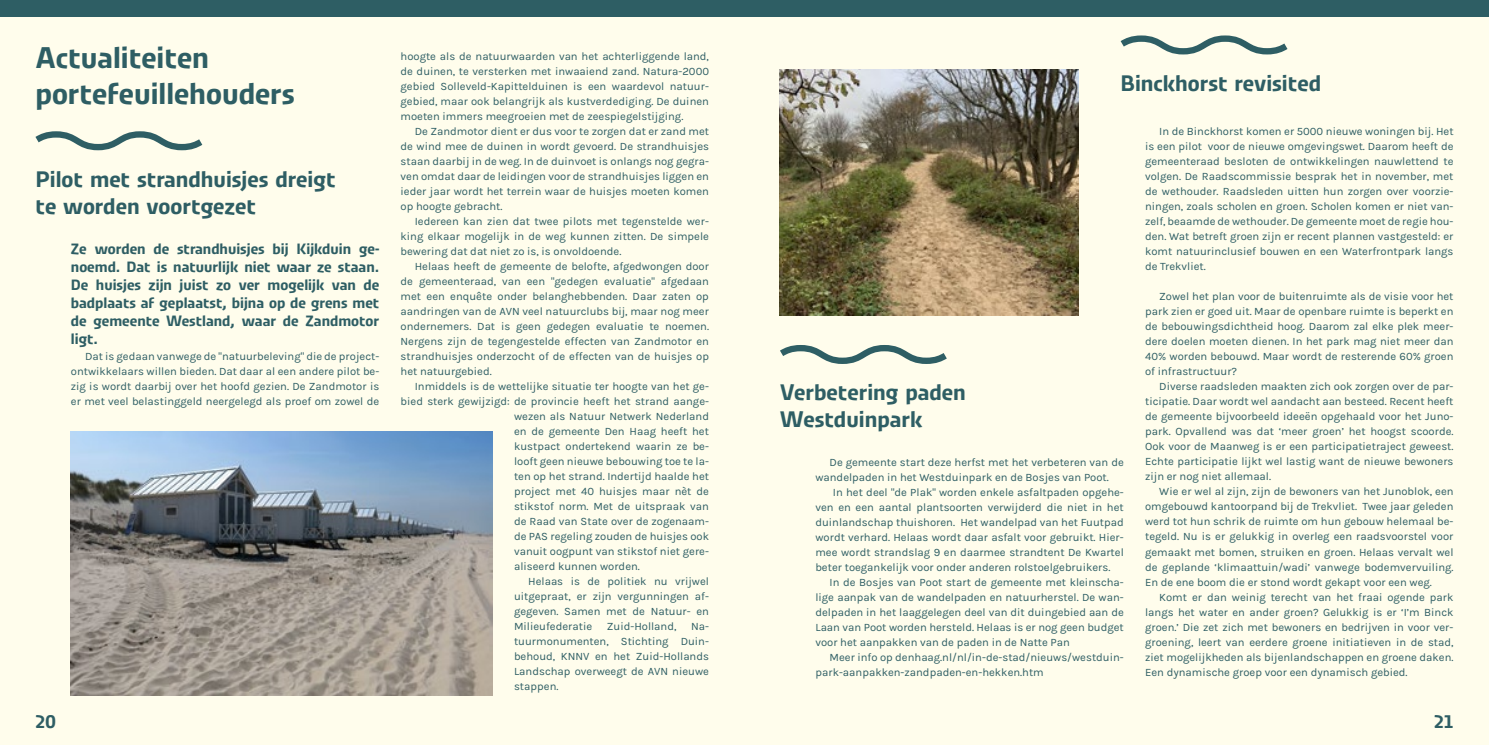
<style>
.page{position:relative;width:1489px;height:745px;background:#fff}
.page>*{position:absolute;margin:0;border:0;box-sizing:border-box;transform-origin:0 0}
.t1{font:700 30px/36px "Urby";color:#2e5e64}
.t2{font:700 22.5px/27px "Urby";color:#2e5e64}
.t3{font:700 18.75px "Urby";color:#2e5e64}
.t4{font:700 15px/18px "Urby";color:#2e5e64;text-align:justify}
.t5{font:11.25px/15px "Karla";color:#2e5e64;text-align:justify}
</style>
<div class="page">
<div style="left:0;top:0;width:744px;height:744px;background:#fffdec"></div>
<div style="left:744px;top:0;width:744px;height:744px;background:#fffdec"></div>
<div style="left:0;top:0;width:744px;height:17px;background:#2e5e64"></div>
<div style="left:744px;top:0;width:744px;height:17px;background:#2e5e64"></div>
<img style="left:71px;top:431px;width:422px;height:263px">
<img style="left:780px;top:70px;width:298px;height:245px">
<svg style="left:35px;top:131px;width:167px;height:19px"></svg>
<svg style="left:780px;top:345px;width:166px;height:19px"></svg>
<svg style="left:1120px;top:35px;width:167px;height:19px"></svg>
<h1 class="t1" style="left:35px;top:38px;width:261px">Actualiteiten portefeuillehouders</h1>
<h2 class="t2" style="left:35px;top:165px;width:302px">Pilot met strandhuisjes dreigt te worden voortgezet</h2>
<h3 class="t4" style="left:71px;top:238px;width:310px">Ze worden de strandhuisjes bij Kijkduin ge&shy;noemd. Dat is natuurlijk niet waar ze staan.<br>De huisjes zijn juist zo ver mogelijk van de badplaats af geplaatst, bijna op de grens met de gemeente Westland, waar de Zandmotor ligt.</h3>
<p class="t5" style="left:71px;top:349px;width:310px;text-indent:14px">Dat is gedaan vanwege de "natuurbeleving" die de project&shy;ontwikkelaars willen bieden. Dat daar al een andere pilot be&shy;zig is wordt daarbij over het hoofd gezien. De Zandmotor is er met veel belastinggeld neergelegd als proef om zowel de</p>
<p class="t5" style="left:400px;top:49px;width:310px">hoogte als de natuurwaarden van het achterliggende land, de duinen, te versterken met inwaaiend zand. Natura-2000 gebied Solleveld-Kapittelduinen is een waardevol natuur&shy;gebied, maar ook belangrijk als kustverdediging. De duinen moeten immers meegroeien met de zeespiegelstijging.</p>
<p class="t5" style="left:400px;top:124px;width:310px;text-indent:14px">De Zandmotor dient er dus voor te zorgen dat er zand met de wind mee de duinen in wordt gevoerd. De strandhuisjes staan daarbij in de weg. In de duinvoet is onlangs nog gegra&shy;ven omdat daar de leidingen voor de strandhuisjes liggen en ieder jaar wordt het terrein waar de huisjes moeten komen op hoogte gebracht.</p>
<p class="t5" style="left:400px;top:214px;width:310px;text-indent:14px">Iedereen kan zien dat twee pilots met tegenstelde wer&shy;king elkaar mogelijk in de weg kunnen zitten. De simpele bewering dat dat niet zo is, is onvoldoende.</p>
<p class="t5" style="left:400px;top:259px;width:310px;text-indent:14px">Helaas heeft de gemeente de belofte, afgedwongen door de gemeenteraad, van een "gedegen evaluatie" afgedaan met een enquête onder belanghebbenden. Daar zaten op aandringen van de AVN veel natuurclubs bij, maar nog meer ondernemers. Dat is geen gedegen evaluatie te noemen.<br>Nergens zijn de tegengestelde effecten van Zandmotor en strandhuisjes onderzocht of de effecten van de huisjes op het natuurgebied.</p>
<p class="t5" style="left:415px;top:379px;width:296px">Inmiddels is de wettelijke situatie ter hoogte van het ge-</p>
<p class="t5" style="left:400px;top:394px;width:310px">bied sterk gewijzigd: de provincie heeft het strand aange-</p>
<p class="t5" style="left:514px;top:409px;width:196px">wezen als Natuur Netwerk Nederland</p>
<p class="t5" style="left:514px;top:424px;width:196px">en de gemeente Den Haag heeft het</p>
<p class="t5" style="left:514px;top:439px;width:196px">kustpact ondertekend waarin ze be-</p>
<p class="t5" style="left:514px;top:454px;width:196px">looft geen nieuwe bebouwing toe te la-</p>
<p class="t5" style="left:514px;top:469px;width:196px">ten op het strand. Indertijd haalde het</p>
<p class="t5" style="left:514px;top:484px;width:196px">project met 40 huisjes maar nèt de</p>
<p class="t5" style="left:514px;top:499px;width:196px">stikstof norm. Met de uitspraak van</p>
<p class="t5" style="left:514px;top:514px;width:196px">de Raad van State over de zogenaam-</p>
<p class="t5" style="left:514px;top:529px;width:196px">de PAS regeling zouden de huisjes ook</p>
<p class="t5" style="left:514px;top:544px;width:196px">vanuit oogpunt van stikstof niet gere-</p>
<p class="t5" style="left:514px;top:559px;width:127px">aliseerd kunnen worden.</p>
<p class="t5" style="left:528px;top:574px;width:182px">Helaas is de politiek nu vrijwel</p>
<p class="t5" style="left:514px;top:589px;width:196px">uitgepraat, er zijn vergunningen af-</p>
<p class="t5" style="left:514px;top:604px;width:196px">gegeven. Samen met de Natuur- en</p>
<p class="t5" style="left:514px;top:619px;width:80px">Milieufederatie</p>
<p class="t5" style="left:607px;top:619px;width:71px">Zuid-Holland,</p>
<p class="t5" style="left:514px;top:619px;width:196px;text-indent:177px">Na&shy;tuurmonumenten, Stichting Duin&shy;behoud, KNNV en het Zuid-Hollands Landschap overweegt de AVN nieuwe stappen.</p>
<h2 class="t2" style="left:1120px;top:69px;width:202px">Binckhorst revisited</h2>
<h2 class="t2" style="left:780px;top:377px;width:187px">Verbetering paden<br>Westduinpark</h2>
<p class="t5" style="left:815px;top:454px;width:310px;text-indent:14px">De gemeente start deze herfst met het verbeteren van de wandelpaden in het Westduinpark en de Bosjes van Poot.</p>
<p class="t5" style="left:815px;top:484px;width:310px;text-indent:17px">In het deel "de Plak" worden enkele asfaltpaden opgehe&shy;ven en een aantal plantsoorten verwijderd die niet in het duinlandschap thuishoren. Het wandelpad van het Fuutpad wordt verhard. Helaas wordt daar asfalt voor gebruikt. Hier&shy;mee wordt strandslag 9 en daarmee strandtent De Kwartel beter toegankelijk voor onder anderen rolstoelgebruikers.</p>
<p class="t5" style="left:815px;top:574px;width:310px;text-indent:14px">In de Bosjes van Poot start de gemeente met kleinscha&shy;lige aanpak van de wandelpaden en natuurherstel. De wan&shy;delpaden in het laaggelegen deel van dit duingebied aan de Laan van Poot worden hersteld. Helaas is er nog geen budget voor het aanpakken van de paden in de Natte Pan</p>
<p class="t5" style="left:815px;top:649px;width:310px;text-indent:14px">Meer info op denhaag.nl/nl/in-de-stad/nieuws/westduin&shy;park-aanpakken-zandpaden-en-hekken.htm</p>
<p class="t5" style="left:1144px;top:124px;width:310px;text-indent:14px">In de Binckhorst komen er 5000 nieuwe woningen bij. Het is een pilot voor de nieuwe omgevingswet. Daarom heeft de gemeenteraad besloten de ontwikkelingen nauwlettend te volgen. De Raadscommissie besprak het in november, met de wethouder. Raadsleden uitten hun zorgen over voorzie&shy;ningen, zoals scholen en groen. Scholen komen er niet van&shy;zelf, beaamde de wethouder. De gemeente moet de regie hou&shy;den. Wat betreft groen zijn er recent plannen vastgesteld: er komt natuurinclusief bouwen en een Waterfrontpark langs de Trekvliet.</p>
<p class="t5" style="left:1144px;top:289px;width:310px;text-indent:14px">Zowel het plan voor de buitenruimte als de visie voor het park zien er goed uit. Maar de openbare ruimte is beperkt en de bebouwingsdichtheid hoog. Daarom zal elke plek meer&shy;dere doelen moeten dienen. In het park mag niet meer dan 40% worden bebouwd. Maar wordt de resterende 60% groen of infrastructuur?</p>
<p class="t5" style="left:1144px;top:379px;width:310px;text-indent:14px">Diverse raadsleden maakten zich ook zorgen over de par&shy;ticipatie. Daar wordt wel aandacht aan besteed. Recent heeft de gemeente bijvoorbeeld ideeën opgehaald voor het Juno&shy;park. Opvallend was dat ‘meer groen’ het hoogst scoorde.<br>Ook voor de Maanweg is er een participatietraject geweest.<br>Echte participatie lijkt wel lastig want de nieuwe bewoners zijn er nog niet allemaal.</p>
<p class="t5" style="left:1144px;top:484px;width:310px;text-indent:14px">Wie er wel al zijn, zijn de bewoners van het Junoblok, een omgebouwd kantoorpand bij de Trekvliet. Twee jaar geleden werd tot hun schrik de ruimte om hun gebouw helemaal be&shy;tegeld. Nu is er gelukkig in overleg een raadsvoorstel voor gemaakt met bomen, struiken en groen. Helaas vervalt wel de geplande ‘klimaattuin/wadi’ vanwege bodemvervuiling.<br>En de ene boom die er stond wordt gekapt voor een weg.</p>
<p class="t5" style="left:1144px;top:589px;width:310px;text-indent:14px">Komt er dan weinig terecht van het fraai ogende park langs het water en ander groen? Gelukkig is er ‘I’m Binck groen.’ Die zet zich met bewoners en bedrijven in voor ver&shy;groening, leert van eerdere groene initiatieven in de stad, ziet mogelijkheden als bijenlandschappen en groene daken.<br>Een dynamische groep voor een dynamisch gebied.</p>
<h3 class="t3" style="left:35px;top:707px;width:22px">20</h3>
<h3 class="t3" style="left:1433px;top:707px;width:21px">21</h3>
</div>
